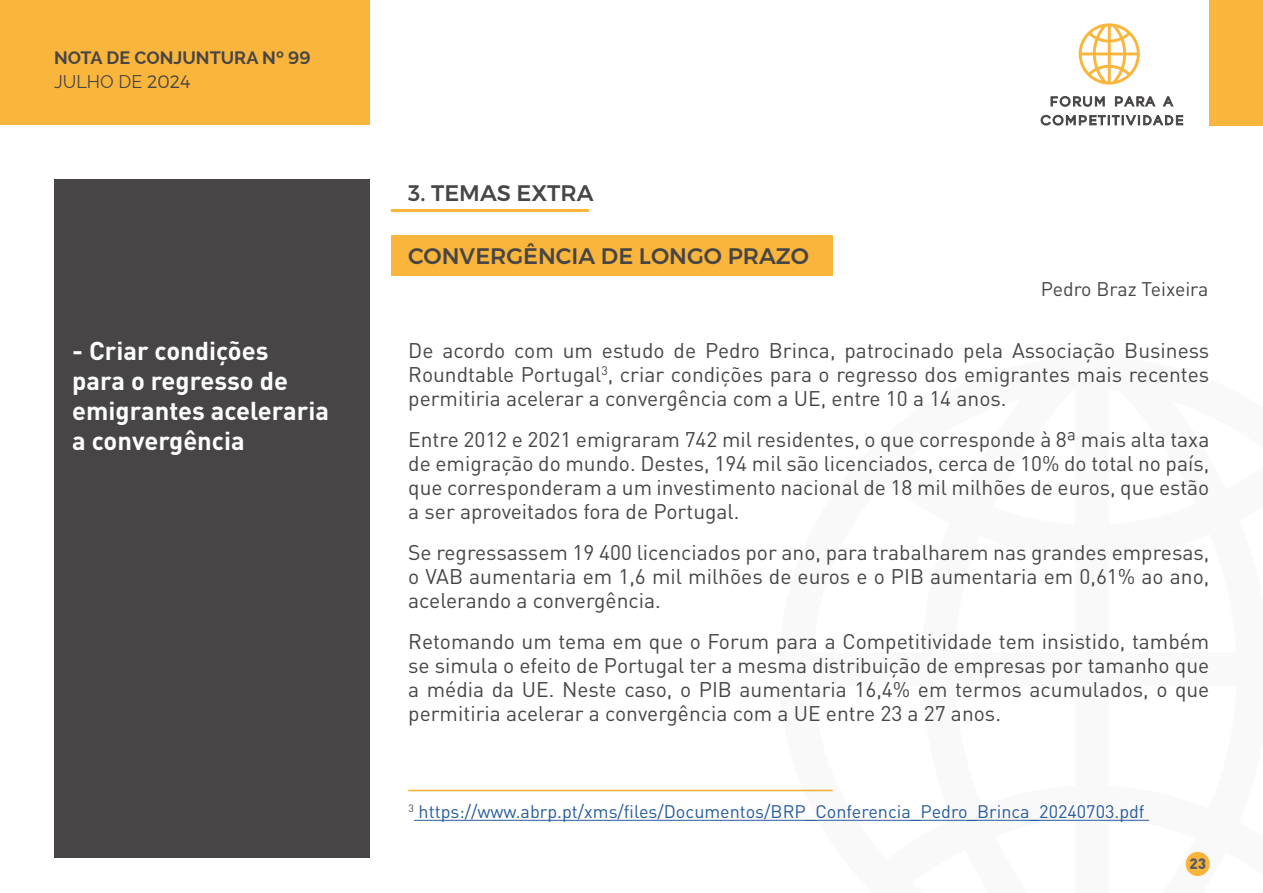
<style>
.page{position:relative;width:1263px;height:893px;background:#fff}
.page>*{position:absolute;margin:0;border:0;box-sizing:border-box;transform-origin:0 0}
.t1{font:700 25.5px/30px "DIN Pro";color:#fff}
.t2{font:500 22.5px "Montserrat";color:#484546}
.t3{font:21px/24px "DIN Pro";color:#484546;text-align:justify}
.t4{font:19.5px "DIN Pro";color:#484546}
.t5{font:18px "DIN Pro";color:#275b9b}
.t6{font:700 18px/23.4px "Raleway";color:#484546}
.t7{font:900 15px "DIN Pro";color:#5e5d5d}
.s1{font-family:"Montserrat";font-weight:500}
.s2{font-weight:400}
.s3{font-family:"Montserrat";font-weight:300}
</style>
<div class="page">
<div style="left:54px;top:179px;width:316px;height:678px;background:#484546"></div>
<div style="left:0;top:0;width:370px;height:125px;background:#fab63c"></div>
<div style="left:1210px;top:0;width:53px;height:125px;background:#fab63c"></div>
<svg style="left:1079px;top:23px;width:61px;height:62px"></svg>
<svg style="left:1050px;top:96px;width:55px;height:11px"></svg>
<svg style="left:1115px;top:96px;width:41px;height:11px"></svg>
<svg style="left:1162px;top:96px;width:12px;height:11px"></svg>
<svg style="left:1040px;top:114px;width:143px;height:12px"></svg>
<div style="left:1185px;top:852px;width:25px;height:24px;background:#fab63c;border-radius:50%"></div>
<div style="left:391px;top:235px;width:442px;height:41px;background:#fab63c"></div>
<hr style="left:391px;top:209px;width:198px;height:3px;background:#fab63c">
<hr style="left:414px;top:820px;width:735px;height:1px;background:#275b9b">
<hr style="left:408px;top:790px;width:425px;height:1px;background:#fab63c">
<p class="t6" style="left:54px;top:46px;width:258px">NOTA DE CONJUNTURA Nº <span class="s1">99<br></span><span class="s2">JULHO DE</span> <span class="s3">2024</span></p>
<p class="t1" style="left:72px;top:334px;width:258px">- Criar condições<br>para o regresso de emigrantes aceleraria a convergência</p>
<p class="t2" style="left:408px;top:179px;width:187px">3. TEMAS EXTRA</p>
<p class="t2" style="left:408px;top:242px;width:402px">CONVERGÊNCIA DE LONGO PRAZO</p>
<p class="t4" style="left:1041px;top:275px;width:169px">Pedro Braz Teixeira</p>
<p class="t3" style="left:408px;top:338px;width:803px">De acordo com um estudo de Pedro Brinca, patrocinado pela Associação Business Roundtable Portugal<sup>3</sup>, criar condições para o regresso dos emigrantes mais recentes permitiria acelerar a convergência com a UE, entre 10 a 14 anos.</p>
<p class="t3" style="left:408px;top:427px;width:803px">Entre 2012 e 2021 emigraram 742 mil residentes, o que corresponde à 8ª mais alta taxa de emigração do mundo. Destes, 194 mil são licenciados, cerca de 10% do total no país, que corresponderam a um investimento nacional de 18 mil milhões de euros, que estão a ser aproveitados fora de Portugal.</p>
<p class="t3" style="left:408px;top:540px;width:803px">Se regressassem 19 400 licenciados por ano, para trabalharem nas grandes empresas, o VAB aumentaria em 1,6 mil milhões de euros e o PIB aumentaria em 0,61% ao ano, acelerando a convergência.</p>
<p class="t3" style="left:408px;top:629px;width:803px">Retomando um tema em que o Forum para a Competitividade tem insistido, também se simula o efeito de Portugal ter a mesma distribuição de empresas por tamanho que a média da UE. Neste caso, o PIB aumentaria 16,4% em termos acumulados, o que permitiria acelerar a convergência com a UE entre 23 a 27 anos.</p>
<p class="t5" style="left:409px;top:799px;width:737px"><sup>3</sup> https://www.abrp.pt/xms/files/Documentos/BRP_Conferencia_Pedro_Brinca_20240703.pdf</p>
<p class="t7" style="left:1189px;top:853px;width:18px">23</p>
</div>
